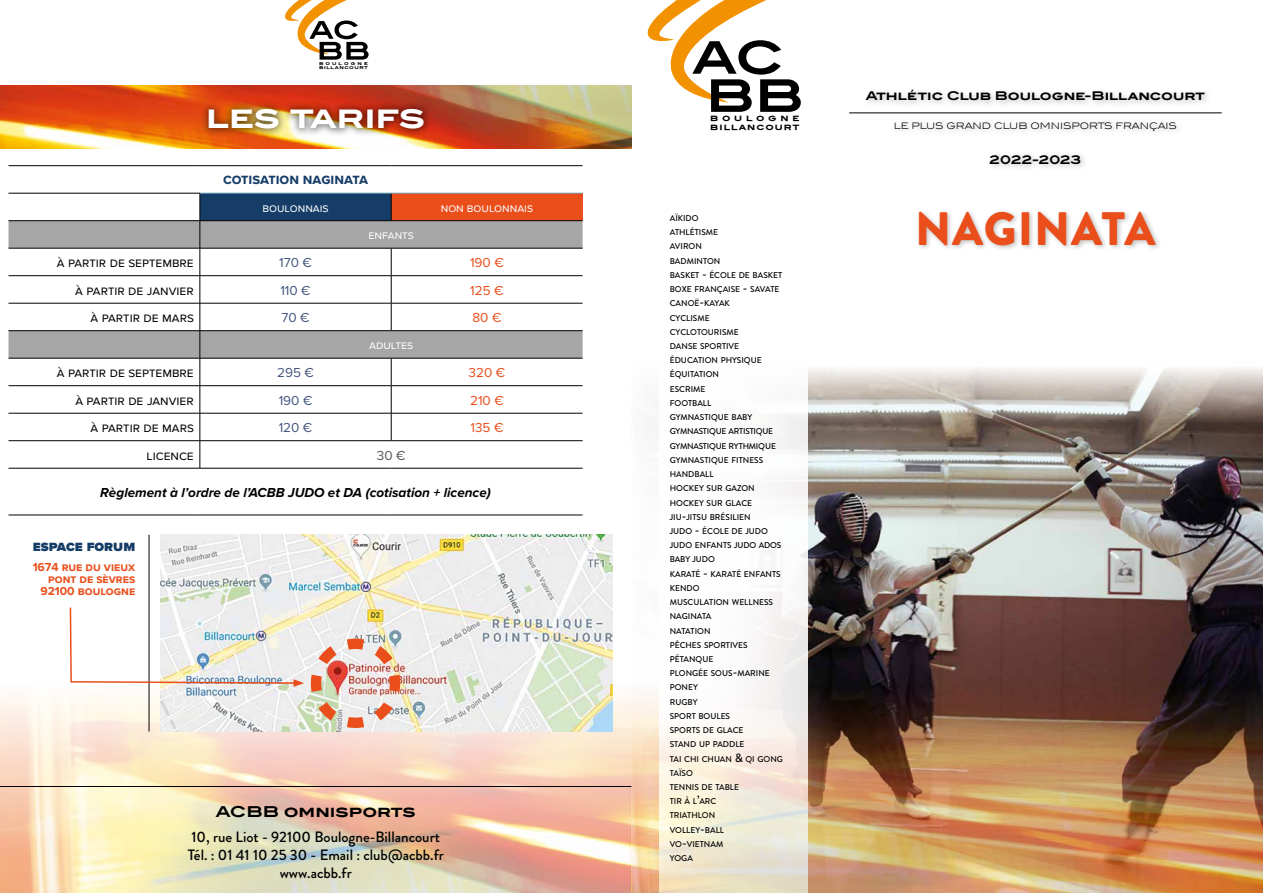
<style>
.page{position:relative;width:1263px;height:893px;background:#fff}
.page>*{position:absolute;margin:0;border:0;box-sizing:border-box;transform-origin:0 0}
.t1{font:900 46.8px "Brandon Grotesque";letter-spacing:.02em;color:#e94e1b}
.t2{font:700 30px "Blair ITC Std";letter-spacing:-.01em;color:#fff}
.t3{font:500 15px/18px "Brandon Grotesque";color:#000;text-align:center}
.t4{font:700 15px "Proxima Nova";color:#153d68}
.t5{font:700 15px "Blair ITC Std";color:#000}
.t6{font:900 15px "Proxima Nova";color:#153d68}
.t7{font:13.5px "Proxima Nova";color:#000}
.t8{font:italic 700 13.5px "Proxima Nova";color:#000}
.t9{font:13.5px "Proxima Nova";color:#44577f}
.t10{font:13.5px "Proxima Nova";color:#e94e1b}
.t11{font:13.5px "Proxima Nova";color:#575756}
.t12{font:700 12px/12px "Proxima Nova";color:#e94e1b;text-align:right}
.t13{font:12px "Proxima Nova";color:#fff}
.t14{font:700 12px "Blair ITC Std";color:#000}
.t15{font:700 12px "Blair ITC Std";letter-spacing:-.03em;color:#000}
.t16{font:300 10.5px "Blair ITC Std";color:#000}
.t17{font:8.55px/8.2px "Blair ITCTT Bold";letter-spacing:.12em;color:#000}
.t18{font:500 8.4px/14.2px "Brandon Grotesque";color:#000}
.t19{font:4.65px/4.5px "Blair ITCTT Bold";letter-spacing:.12em;color:#000}
.s1{font-size:12px}
</style>
<div class="page">
<svg style="left:648px;top:0;width:153px;height:112px"></svg>
<div style="left:863px;top:87px;width:349px;height:21px;background:#000;opacity:.25"></div>
<div style="left:891px;top:118px;width:293px;height:20px;background:#fafafa"></div>
<hr style="left:849px;top:113px;width:373px;height:1px;background:#000">
<img style="left:652px;top:368px;width:611px;height:225px">
<img style="left:0;top:593px;width:1263px;height:300px">
<div style="left:659px;top:193px;width:149px;height:700px;background:#fff"></div>
<div style="left:986px;top:151px;width:102px;height:21px;background:#000;opacity:.25"></div>
<hr style="left:0;top:786px;width:631px;height:1px;background:#000">
<img style="left:631px;top:603px;width:632px;height:290px">
<div style="left:200px;top:193px;width:191px;height:28px;background:#153d68"></div>
<div style="left:391px;top:193px;width:192px;height:28px;background:#e94e1b"></div>
<svg style="left:201px;top:221px;width:382px;height:137px"></svg>
<hr style="left:9px;top:165px;width:191px;height:1px;background:#000">
<hr style="left:200px;top:165px;width:191px;height:1px;background:#000">
<hr style="left:391px;top:165px;width:192px;height:1px;background:#000">
<hr style="left:9px;top:468px;width:191px;height:1px;background:#000">
<hr style="left:200px;top:468px;width:191px;height:1px;background:#000">
<hr style="left:391px;top:468px;width:192px;height:1px;background:#000">
<hr style="left:9px;top:515px;width:191px;height:1px;background:#000">
<hr style="left:200px;top:515px;width:191px;height:1px;background:#000">
<hr style="left:391px;top:515px;width:192px;height:1px;background:#000">
<svg style="left:391px;top:194px;width:1px;height:26px"></svg>
<hr style="left:200px;top:220px;width:191px;height:1px;background:#000">
<hr style="left:391px;top:220px;width:192px;height:1px;background:#000">
<hr style="left:200px;top:248px;width:191px;height:1px;background:#000">
<hr style="left:391px;top:248px;width:192px;height:1px;background:#000">
<hr style="left:200px;top:275px;width:191px;height:1px;background:#000">
<hr style="left:391px;top:275px;width:192px;height:1px;background:#000">
<hr style="left:200px;top:303px;width:191px;height:1px;background:#000">
<hr style="left:391px;top:303px;width:192px;height:1px;background:#000">
<svg style="left:391px;top:248px;width:1px;height:82px"></svg>
<hr style="left:200px;top:330px;width:191px;height:1px;background:#000">
<hr style="left:391px;top:330px;width:192px;height:1px;background:#000">
<hr style="left:200px;top:358px;width:191px;height:1px;background:#000">
<hr style="left:391px;top:358px;width:192px;height:1px;background:#000">
<hr style="left:200px;top:385px;width:191px;height:1px;background:#000">
<hr style="left:391px;top:385px;width:192px;height:1px;background:#000">
<hr style="left:200px;top:413px;width:191px;height:1px;background:#000">
<hr style="left:391px;top:413px;width:192px;height:1px;background:#000">
<svg style="left:391px;top:358px;width:1px;height:82px"></svg>
<hr style="left:200px;top:440px;width:191px;height:1px;background:#000">
<svg style="left:9px;top:193px;width:192px;height:275px"></svg>
<hr style="left:391px;top:440px;width:192px;height:1px;background:#000">
<hr style="left:200px;top:193px;width:191px;height:1px;background:#70a4b7">
<hr style="left:391px;top:193px;width:192px;height:1px;background:#70a4b7">
<img style="left:0;top:85px;width:631px;height:64px">
<div style="left:200px;top:100px;width:232px;height:38px;background:#000;opacity:.5"></div>
<img style="left:161px;top:535px;width:451px;height:196px">
<hr style="left:149px;top:535px;width:1px;height:196px;background:#000">
<img style="left:69px;top:606px;width:336px;height:127px">
<svg style="left:285px;top:0;width:84px;height:60px"></svg>
<div style="left:916px;top:209px;width:247px;height:44px;background:#000;opacity:.25"></div>
<p class="t19" style="left:319px;top:61px;width:50px">BOULOGNE<br>BILLANCOURT</p>
<h2 class="t2" style="left:206px;top:99px;width:221px">les tarifs</h2>
<h3 class="t4" style="left:223px;top:167px;width:146px">cotisation naginata</h3>
<h3 class="t13" style="left:262px;top:199px;width:68px">boulonnais</h3>
<h3 class="t13" style="left:441px;top:199px;width:94px">non boulonnais</h3>
<h3 class="t13" style="left:368px;top:226px;width:47px">enfants</h3>
<h3 class="t7" style="left:57px;top:253px;width:139px">à partir de septembre</h3>
<h3 class="t9" style="left:279px;top:253px;width:34px">170 €</h3>
<h3 class="t10" style="left:470px;top:253px;width:35px">190 €</h3>
<h3 class="t7" style="left:75px;top:280px;width:120px">à partir de janvier</h3>
<h3 class="t9" style="left:280px;top:280px;width:32px">110 €</h3>
<h3 class="t10" style="left:470px;top:280px;width:35px">125 €</h3>
<h3 class="t7" style="left:91px;top:308px;width:105px">à partir de mars</h3>
<h3 class="t9" style="left:281px;top:308px;width:30px">70 €</h3>
<h3 class="t10" style="left:472px;top:308px;width:30px">80 €</h3>
<h3 class="t13" style="left:369px;top:336px;width:45px">adultes</h3>
<h3 class="t7" style="left:57px;top:363px;width:139px">à partir de septembre</h3>
<h3 class="t9" style="left:277px;top:363px;width:38px">295 €</h3>
<h3 class="t10" style="left:469px;top:363px;width:38px">320 €</h3>
<h3 class="t7" style="left:75px;top:390px;width:120px">à partir de janvier</h3>
<h3 class="t9" style="left:279px;top:390px;width:35px">190 €</h3>
<h3 class="t10" style="left:470px;top:390px;width:35px">210 €</h3>
<h3 class="t7" style="left:91px;top:418px;width:105px">à partir de mars</h3>
<h3 class="t9" style="left:279px;top:418px;width:35px">120 €</h3>
<h3 class="t10" style="left:470px;top:418px;width:34px">135 €</h3>
<h3 class="t7" style="left:147px;top:445px;width:49px">licence</h3>
<h3 class="t11" style="left:377px;top:445px;width:30px">30 €</h3>
<h3 class="t8" style="left:100px;top:482px;width:392px">Règlement à l’ordre de l’ACBB JUDO et DA (cotisation + licence)</h3>
<h3 class="t6" style="left:33px;top:534px;width:104px">espace forum</h3>
<h3 class="t12" style="left:33px;top:561px;width:104px">1674 rue du vieux pont de sèvres<br>92100 boulogne</h3>
<h3 class="t5" style="left:216px;top:802px;width:201px">ACBB omnisports</h3>
<h3 class="t3" style="left:188px;top:828px;width:258px">10, rue Liot - 92100 Boulogne-Billancourt<br>Tél. : 01 41 10 25 30 - Email : club@acbb.fr www.acbb.fr</h3>
<p class="t17" style="left:710px;top:114px;width:91px">BOULOGNE<br>BILLANCOURT</p>
<h3 class="t14" style="left:866px;top:88px;width:340px">Athlétic Club Boulogne-Billancourt</h3>
<p class="t16" style="left:894px;top:119px;width:285px">LE PLUS GRAND CLUB OMNISPORTS FRANÇAIS</p>
<h3 class="t15" style="left:989px;top:152px;width:93px">2022-2023</h3>
<p class="t18" style="left:670px;top:211px;width:115px">AÏKIDO<br>ATHLÉTISME<br>AVIRON<br>BADMINTON<br>BASKET <span class="s1">-</span> ÉCOLE DE BASKET<br>BOXE FRANÇAISE <span class="s1">-</span> SAVATE<br>CANOË<span class="s1">-</span>KAYAK<br>CYCLISME<br>CYCLOTOURISME<br>DANSE SPORTIVE<br>ÉDUCATION PHYSIQUE<br>ÉQUITATION<br>ESCRIME<br>FOOTBALL<br>GYMNASTIQUE BABY<br>GYMNASTIQUE ARTISTIQUE<br>GYMNASTIQUE RYTHMIQUE<br>GYMNASTIQUE FITNESS<br>HANDBALL<br>HOCKEY SUR GAZON<br>HOCKEY SUR GLACE<br>JIU<span class="s1">-</span>JITSU BRÉSILIEN<br>JUDO <span class="s1">-</span> ÉCOLE DE JUDO<br>JUDO ENFANTS JUDO ADOS<br>BABY JUDO<br>KARATÉ <span class="s1">-</span> KARATÉ ENFANTS<br>KENDO<br>MUSCULATION WELLNESS<br>NAGINATA<br>NATATION<br>PÊCHES SPORTIVES<br>PÉTANQUE<br>PLONGÉE SOUS<span class="s1">-</span>MARINE<br>PONEY<br>RUGBY<br>SPORT BOULES<br>SPORTS DE GLACE<br>STAND UP PADDLE<br>TAI CHI CHUAN <span class="s1">&amp;</span> QI GONG<br>TAÏSO<br>TENNIS DE TABLE<br>TIR À L<span class="s1">’</span>ARC<br>TRIATHLON<br>VOLLEY<span class="s1">-</span>BALL<br>VO<span class="s1">-</span>VIETNAM<br>YOGA</p>
<h1 class="t1" style="left:915px;top:196px;width:242px">NAGINATA</h1>
</div>
